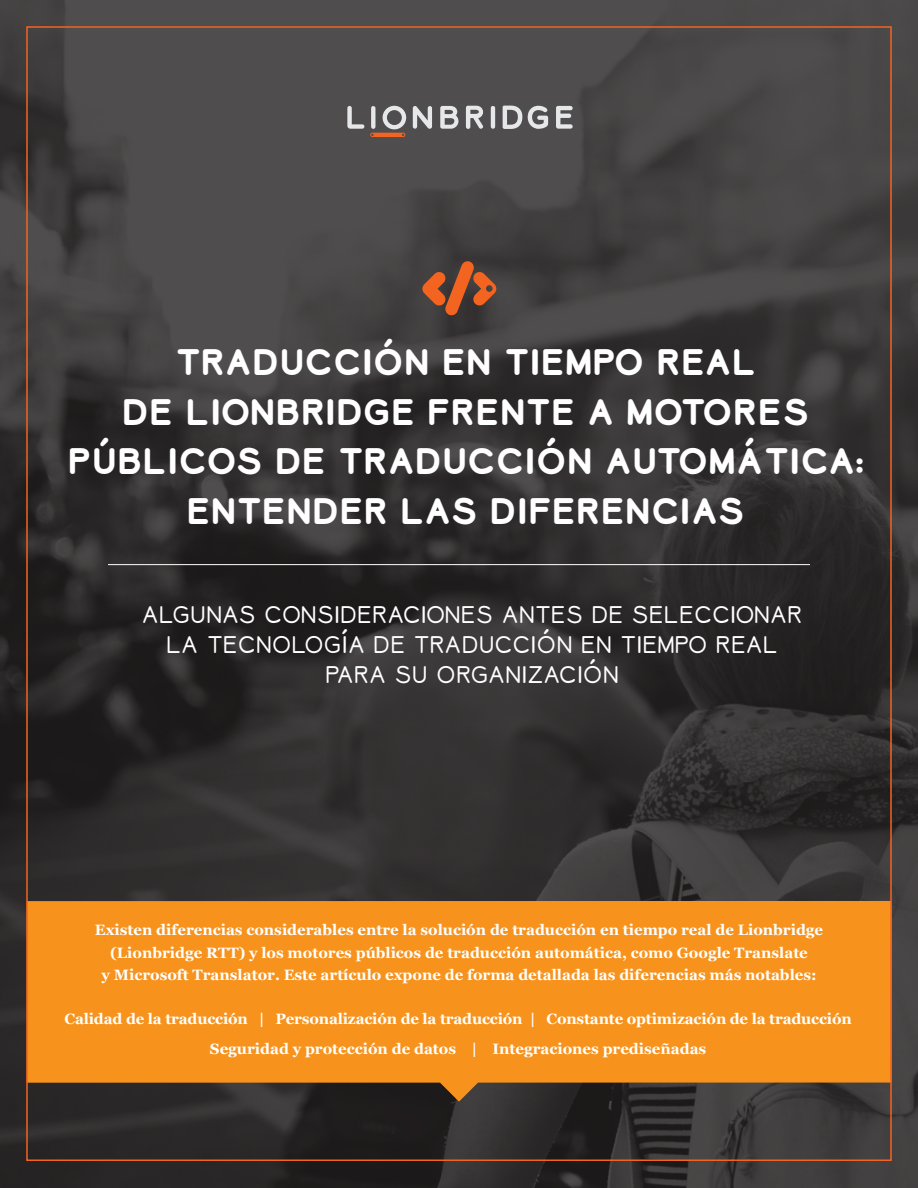
<style>
.page{position:relative;width:918px;height:1188px;background:#fff}
.page>*{position:absolute;margin:0;border:0;box-sizing:border-box;transform-origin:0 0}
.Lion_Main_Title{font:700 34.5px/49.5px "Lionbridge Sans";color:#fff;text-align:center}
.Lion_Body{font:300 22.5px/30px "Lionbridge Sans";color:#fff;text-align:center}
.Lion_Body-2{font:700 15px/22.5px "Georgia";color:#fff;text-align:center}
</style>
<div class="page">
<img style="left:0;top:0;width:918px;height:1188px">
<svg style="left:347px;top:106px;width:17px;height:23px"></svg>
<svg style="left:413px;top:106px;width:19px;height:23px"></svg>
<svg style="left:440px;top:106px;width:18px;height:23px"></svg>
<svg style="left:466px;top:106px;width:17px;height:23px"></svg>
<svg style="left:491px;top:106px;width:4px;height:23px"></svg>
<svg style="left:528px;top:106px;width:20px;height:23px"></svg>
<svg style="left:370px;top:106px;width:36px;height:31px"></svg>
<svg style="left:503px;top:106px;width:19px;height:23px"></svg>
<svg style="left:556px;top:106px;width:17px;height:23px"></svg>
<hr style="left:108px;top:564px;width:702px;height:1px;background:#fff">
<div style="left:27px;top:901px;width:865px;height:182px;background:#f7931d"></div>
<svg style="left:440px;top:1082px;width:38px;height:20px"></svg>
<svg style="left:422px;top:260px;width:74px;height:56px;background:#844a31"></svg>
<p class="Lion_Main_Title" style="left:68px;top:337px;width:798px">TRADUCCIÓN EN TIEMPO REAL<br>DE LIONBRIDGE FRENTE A MOTORES<br>PÚBLICOS DE TRADUCCIÓN AUTOMÁTICA:<br>ENTENDER LAS DIFERENCIAS</p>
<p class="Lion_Body" style="left:141px;top:600px;width:663px">ALGUNAS CONSIDERACIONES ANTES DE SELECCIONAR<br>LA TECNOLOGÍA DE TRADUCCIÓN EN TIEMPO REAL<br>PARA SU ORGANIZACIÓN</p>
<p class="Lion_Body-2" style="left:95px;top:918px;width:730px">Existen diferencias considerables entre la solución de traducción en tiempo real de Lionbridge (Lionbridge RTT) y los motores públicos de traducción automática, como Google Translate<br>y Microsoft Translator. Este artículo expone de forma detallada las diferencias más notables:</p>
<p class="Lion_Body-2" style="left:64px;top:1007px;width:789px">Calidad de la traducción | Personalización de la traducción | Constante optimización de la traducción</p>
<p class="Lion_Body-2" style="left:210px;top:1037px;width:498px">Seguridad y protección de datos | Integraciones prediseñadas</p>
</div>
